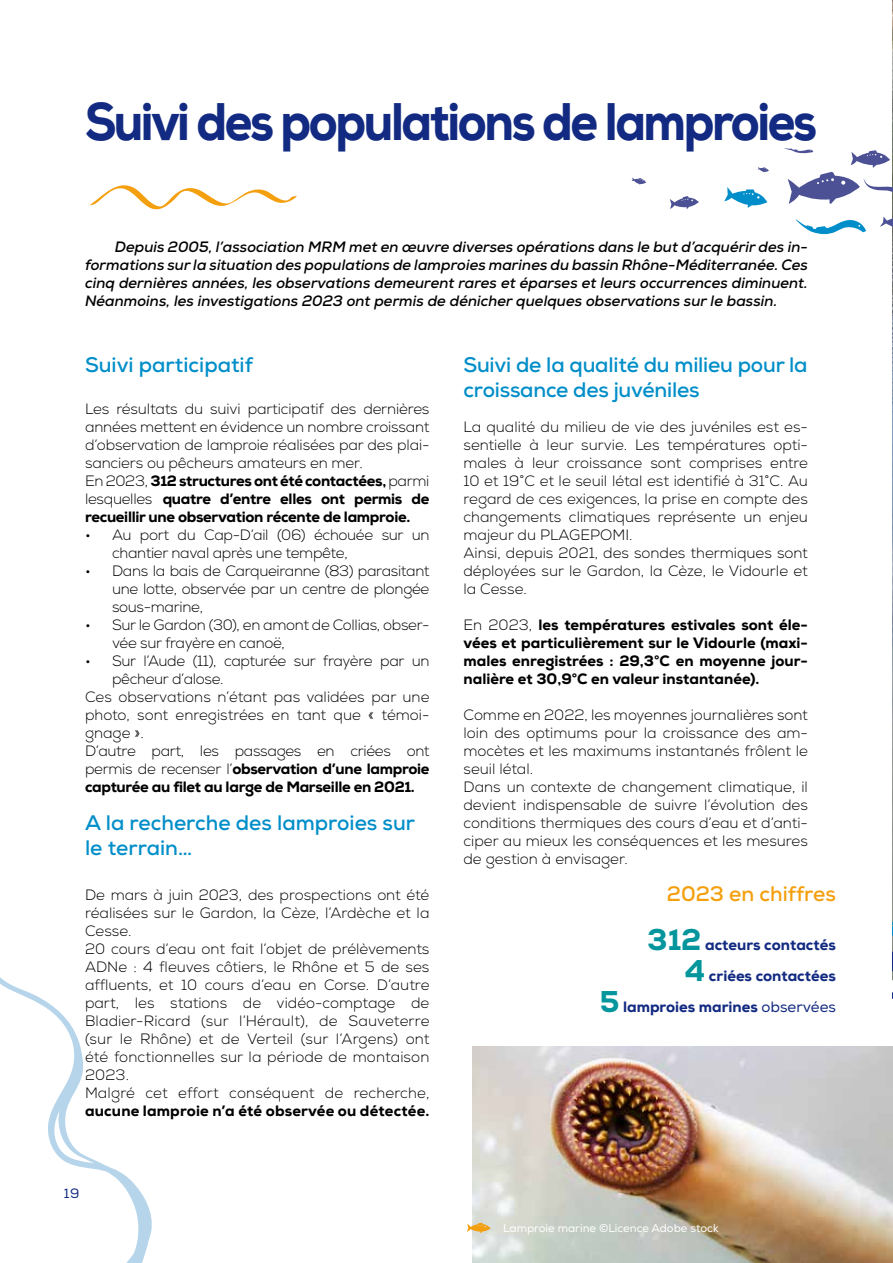
<style>
.page{position:relative;width:893px;height:1263px;background:#fff}
.page>*{position:absolute;margin:0;border:0;box-sizing:border-box;transform-origin:0 0}
.t1{font:800 52.8px "Nexa";letter-spacing:-.05em;color:#122a81;scale:.91 1}
.t2{font:700 21px/25.2px "Nexa";letter-spacing:-.01em;color:#008ec9}
.t3{font:700 21px "Nexa";color:#f49f0d}
.t4{font:300 15px/18px "Nexa";color:#000}
.t5{font:italic 700 15px/18px "Nexa";color:#000;text-align:justify}
.t6{font:300 15px/18px "Nexa";letter-spacing:-.02em;color:#000}
.t7{font:800 15px/18px "Nexa";color:#000;text-align:justify}
.t8{font:800 15px "Nexa";letter-spacing:-.02em;color:#000}
.t9{font:800 15px/30.8px "Nexa";color:#122a81;text-align:right}
.t10{font:13.5px "Nexa";color:#122a81}
.t11{font:11.25px "Nexa";color:#fff}
.s1{font-weight:800}
.s2{font-weight:300}
.s3{font-size:30px;color:#04969c}
.s4{font-weight:400}
</style>
<div class="page">
<img style="left:472px;top:1046px;width:421px;height:217px">
<svg style="left:467px;top:1223px;width:24px;height:10px"></svg>
<svg style="left:0;top:977px;width:152px;height:286px"></svg>
<svg style="left:90px;top:185px;width:207px;height:25px"></svg>
<img style="left:892px;top:0;width:1px;height:848px">
<svg style="left:892px;top:848px;width:1px;height:151px"></svg>
<svg style="left:880px;top:216px;width:13px;height:15px"></svg>
<svg style="left:758px;top:167px;width:11px;height:5px"></svg>
<svg style="left:670px;top:196px;width:29px;height:13px"></svg>
<svg style="left:631px;top:178px;width:15px;height:7px"></svg>
<svg style="left:796px;top:219px;width:70px;height:16px"></svg>
<svg style="left:783px;top:148px;width:110px;height:60px"></svg>
<svg style="left:724px;top:187px;width:43px;height:21px"></svg>
<h1 class="t1" style="left:85px;top:88px;width:806px">Suivi des populations de lamproies</h1>
<p class="t5" style="left:85px;top:238px;width:724px;text-indent:30px">Depuis 2005, l’association MRM met en œuvre diverses opérations dans le but d’acquérir des in&shy;formations sur la situation des populations de lamproies marines du bassin Rhône-Méditerranée. Ces cinq dernières années, les observations demeurent rares et éparses et leurs occurrences diminuent.<br>Néanmoins, les investigations 2023 ont permis de dénicher quelques observations sur le bassin.</p>
<h2 class="t2" style="left:85px;top:352px;width:169px">Suivi participatif</h2>
<p class="t4" style="left:85px;top:400px;width:346px">Les résultats du suivi participatif des dernières années mettent en évidence un nombre croissant d’observation de lamproie réalisées par des plai&shy;sanciers ou pêcheurs amateurs en mer.<br>En 2023, <span class="s1">312 structures ont été contactées,</span> parmi lesquelles <span class="s1">quatre d’entre elles ont permis de recueillir une observation récente de lamproie.</span></p>
<p class="t6" style="left:112px;top:526px;width:319px;text-indent:-27px">• Au port du Cap-D’ail (06) échouée sur un chantier naval après une tempête,</p>
<p class="t4" style="left:112px;top:562px;width:319px;text-align:justify;text-indent:-27px">• Dans la bais de Carqueiranne (83) parasitant une lotte, observée par un centre de plongée sous-marine,</p>
<p class="t6" style="left:112px;top:616px;width:319px;text-indent:-27px">• Sur le Gardon (30), en amont de Collias, obser&shy;vée sur frayère en canoë,</p>
<p class="t6" style="left:85px;top:652px;width:346px">• Sur l’Aude (11), capturée sur frayère par un</p>
<p class="t6" style="left:112px;top:670px;width:113px">pêcheur d’alose.</p>
<p class="t4" style="left:85px;top:688px;width:346px">Ces observations n’étant pas validées par une</p>
<p class="t4" style="left:85px;top:706px;width:346px">photo, sont enregistrées en tant que « témoi-</p>
<p class="t4" style="left:85px;top:724px;width:60px">gnage ».</p>
<p class="t6" style="left:85px;top:742px;width:346px">D’autre part, les passages en criées ont</p>
<p class="t8" style="left:85px;top:759px;width:346px"><span class="s2">permis de recenser l’</span>observation d’une lamproie</p>
<p class="t8" style="left:85px;top:777px;width:331px">capturée au filet au large de Marseille en 2021.</p>
<h2 class="t2" style="left:85px;top:810px;width:332px">A la recherche des lamproies sur le terrain…</h2>
<p class="t4" style="left:85px;top:886px;width:346px">De mars à juin 2023, des prospections ont été réalisées sur le Gardon, la Cèze, l’Ardèche et la Cesse.<br>20 cours d’eau ont fait l’objet de prélèvements ADNe : 4 fleuves côtiers, le Rhône et 5 de ses affluents, et 10 cours d’eau en Corse. D’autre part, les stations de vidéo-comptage de Bladier-Ricard (sur l’Hérault), de Sauveterre (sur le Rhône) et de Verteil (sur l’Argens) ont été fonctionnelles sur la période de montaison 2023.<br>Malgré cet effort conséquent de recherche,</p>
<p class="t7" style="left:85px;top:1102px;width:346px">aucune lamproie n’a été observée ou détectée.</p>
<p class="t10" style="left:64px;top:1185px;width:17px">19</p>
<h2 class="t2" style="left:463px;top:352px;width:346px">Suivi de la qualité du milieu pour la croissance des juvéniles</h2>
<p class="t4" style="left:463px;top:418px;width:346px">La qualité du milieu de vie des juvéniles est es&shy;sentielle à leur survie. Les températures opti&shy;males à leur croissance sont comprises entre 10 et 19°C et le seuil létal est identifié à 31°C. Au regard de ces exigences, la prise en compte des changements climatiques représente un enjeu majeur du PLAGEPOMI.<br>Ainsi, depuis 2021, des sondes thermiques sont déployées sur le Gardon, la Cèze, le Vidourle et la Cesse.</p>
<p class="t7" style="left:463px;top:616px;width:346px"><span class="s2">En 2023,</span> les températures estivales sont éle&shy;vées et particulièrement sur le Vidourle (maxi&shy;males enregistrées : 29,3°C en moyenne jour&shy;nalière et 30,9°C en valeur instantanée).</p>
<p class="t4" style="left:463px;top:706px;width:346px">Comme en 2022, les moyennes journalières sont loin des optimums pour la croissance des am&shy;mocètes et les maximums instantanés frôlent le seuil létal.<br>Dans un contexte de changement climatique, il devient indispensable de suivre l’évolution des conditions thermiques des cours d’eau et d’anti&shy;ciper au mieux les conséquences et les mesures de gestion à envisager.</p>
<h2 class="t3" style="left:667px;top:880px;width:171px">2023 en chiffres</h2>
<p class="t9" style="left:600px;top:929px;width:238px"><span class="s3">312</span> acteurs contactés<br><span class="s3">4</span> criées contactées<br><span class="s3">5</span> lamproies marines <span class="s4">observées</span></p>
<p class="t11" style="left:503px;top:1222px;width:217px">Lamproie marine ©Licence Adobe stock</p>
</div>
